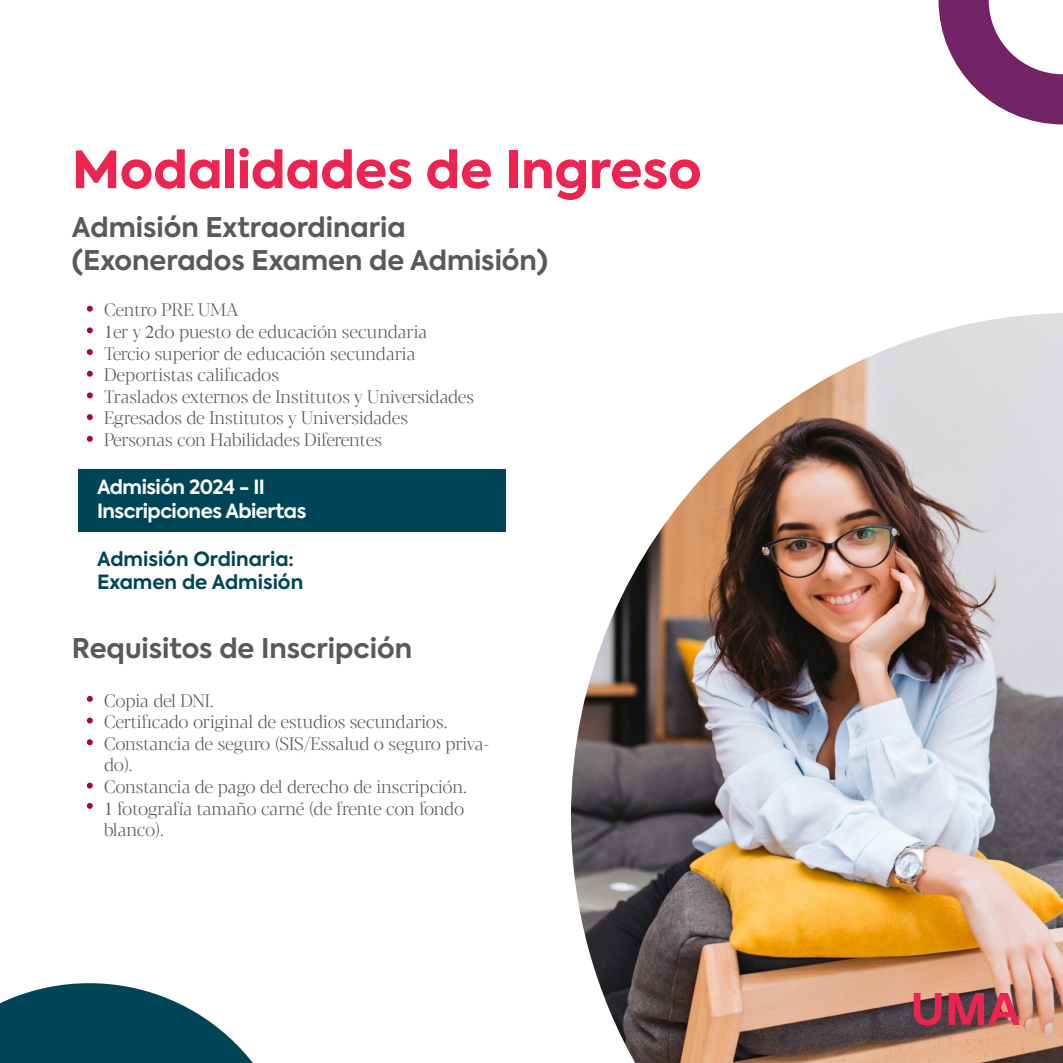
<style>
.page{position:relative;width:1063px;height:1063px;background:#fff}
.page>*{position:absolute;margin:0;border:0;box-sizing:border-box;transform-origin:0 0}
.t1{font:800 51px "Axiforma";color:#ec244f}
.t2{font:700 27px/32.4px "Axiforma";color:#595959}
.t3{font:700 19.5px/23.4px "Axiforma";letter-spacing:-.025em;color:#fff}
.t4{font:700 19.5px/23.4px "Axiforma";color:#004557}
.t5{font:300 18px/21.6px "Blacker Display";color:#595959}
.s1{font-family:"Times New Roman";font-weight:400}
</style>
<div class="page">
<img style="left:80px;top:305px;width:983px;height:758px">
<svg style="left:939px;top:0;width:124px;height:124px"></svg>
<svg style="left:0;top:983px;width:297px;height:80px"></svg>
<svg style="left:87px;top:306px;width:6px;height:6px"></svg>
<svg style="left:87px;top:696px;width:6px;height:6px"></svg>
<svg style="left:87px;top:349px;width:6px;height:6px"></svg>
<svg style="left:87px;top:739px;width:6px;height:6px"></svg>
<svg style="left:87px;top:327px;width:6px;height:6px"></svg>
<svg style="left:87px;top:718px;width:6px;height:6px"></svg>
<svg style="left:87px;top:392px;width:6px;height:6px"></svg>
<svg style="left:87px;top:414px;width:6px;height:6px"></svg>
<svg style="left:87px;top:783px;width:6px;height:6px"></svg>
<svg style="left:87px;top:371px;width:6px;height:6px"></svg>
<svg style="left:87px;top:803px;width:6px;height:6px"></svg>
<svg style="left:87px;top:436px;width:6px;height:6px"></svg>
<div style="left:79px;top:469px;width:427px;height:62px;background:#004557"></div>
<svg style="left:949px;top:993px;width:71px;height:32px;background:#ad394e"></svg>
<svg style="left:914px;top:993px;width:28px;height:33px"></svg>
<h1 class="t1" style="left:72px;top:134px;width:631px">Modalidades de Ingreso</h1>
<h2 class="t2" style="left:72px;top:212px;width:477px">Admisión Extraordinaria (Exonerados Examen de Admisión)</h2>
<p class="t5" style="left:104px;top:300px;width:372px">Centro PRE UMA<br><span class="s1">1</span>er y <span class="s1">2</span>do puesto de educación secundaria Tercio superior de educación secundaria Deportistas calificados<br>Traslados externos de Institutos y Universidades Egresados de Institutos y Universidades Personas con Habilidades Diferentes</p>
<p class="t3" style="left:97px;top:476px;width:211px">Admisión 2024 - II<br>Inscripciones Abiertas</p>
<p class="t4" style="left:97px;top:547px;width:208px">Admisión Ordinaria:<br>Examen de Admisión</p>
<h2 class="t2" style="left:72px;top:633px;width:342px">Requisitos de Inscripción</h2>
<p class="t5" style="left:104px;top:690px;width:387px">Copia del DNI.<br>Certificado original de estudios secundarios.<br>Constancia de seguro (SIS/Essalud o seguro priva&shy;do).<br>Constancia de pago del derecho de inscripción.<br><span class="s1">1</span> fotografía tamaño carné (de frente con fondo blanco).</p>
</div>
